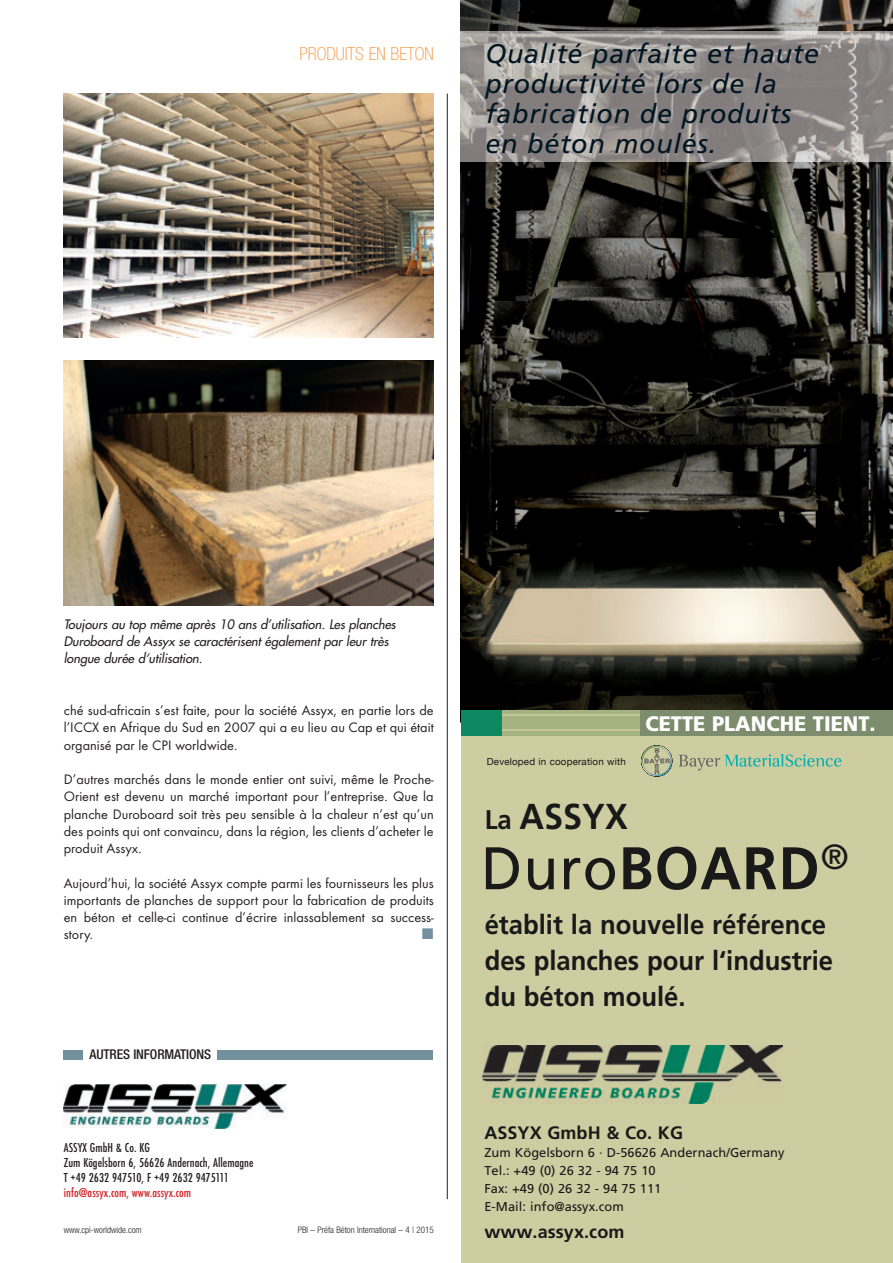
<style>
.page{position:relative;width:893px;height:1263px;background:#fff}
.page>*{position:absolute;margin:0;border:0;box-sizing:border-box;transform-origin:0 0}
.t1{font:700 60px "Frutiger";letter-spacing:.02em;color:#191919;scale:.95 1}
.t2{font:700 36px "Frutiger";color:#191919;scale:.95 1}
.t3{font:italic 27px/30px "Frutiger";letter-spacing:.025em;color:#011622}
.t4{font:700 27px/36px "Frutiger";color:#191919;scale:.95 1}
.t5{font:900 21px "Frutiger";color:#fff;scale:.95 1}
.t6{font:700 18px "Frutiger";letter-spacing:.005em;color:#191919}
.t7{font:100 condensed 18px "Helvetica Neue";color:#f69238}
.t8{font:14.25px/17.2px "Futura T";color:#231f20;text-align:justify}
.t9{font:14.25px "European Pi Three";color:#73909f}
.t10{font:500 condensed 13.5px/15px "Futura T";letter-spacing:.005em;color:#231f20}
.t11{font:500 condensed 13.5px "Futura T";letter-spacing:.005em;color:#d1232a}
.t12{font:500 condensed 13.5px "Helvetica Neue";letter-spacing:-.01em;color:#231f20}
.t13{font:12.9px/18px "Frutiger";letter-spacing:.005em;color:#191919}
.t14{font:italic 12.75px/17.2px "Futura";color:#231f20}
.t15{font:9.75px "Helvetica Neue";letter-spacing:.02em;color:#191919}
.t16{font:300 condensed 9px "Helvetica Neue";color:#231f20}
.s1{font-size:27px}
.s2{font-weight:400}
</style>
<div class="page">
<div style="left:461px;top:730px;width:432px;height:533px;background:#cecca1"></div>
<img style="left:461px;top:0;width:432px;height:710px">
<svg style="left:641px;top:745px;width:31px;height:32px"></svg>
<svg style="left:679px;top:754px;width:162px;height:16px"></svg>
<img style="left:483px;top:1045px;width:299px;height:58px">
<div style="left:501px;top:710px;width:140px;height:25px;background:#a5b281"></div>
<hr style="left:501px;top:714px;width:139px;height:2px;background:#cecca1">
<hr style="left:501px;top:729px;width:139px;height:2px;background:#cecca1">
<div style="left:461px;top:710px;width:41px;height:25px;background:#0e8860"></div>
<div style="left:640px;top:710px;width:253px;height:25px;background:#7c8c6d"></div>
<img style="left:461px;top:31px;width:432px;height:130px">
<img style="left:63px;top:1085px;width:224px;height:44px">
<div style="left:64px;top:1049px;width:19px;height:10px;background:#73909f"></div>
<div style="left:218px;top:1049px;width:215px;height:10px;background:#73909f"></div>
<hr style="left:447px;top:94px;width:1px;height:1105px;background:#231f20">
<img style="left:64px;top:94px;width:370px;height:243px">
<img style="left:64px;top:360px;width:370px;height:245px">
<p class="t7" style="left:299px;top:47px;width:136px">PRODUITS EN BETON</p>
<h3 class="t3" style="left:485px;top:41px;width:335px">Qualité parfaite et haute productivité lors de la fabrication de produits en béton moulés.</h3>
<p class="t14" style="left:64px;top:616px;width:336px">Toujours au top même après 10 ans d’utilisation. Les planches<br>Duroboard de Assyx se caractérisent également par leur très longue durée d‘utilisation.</p>
<p class="t8" style="left:64px;top:703px;width:371px">ché sud-africain s’est faite, pour la société Assyx, en partie lors de l’ICCX en Afrique du Sud en 2007 qui a eu lieu au Cap et qui était organisé par le CPI worldwide.</p>
<p class="t8" style="left:64px;top:772px;width:371px">D’autres marchés dans le monde entier ont suivi, même le Proche-Orient est devenu un marché important pour l’entreprise. Que la planche Duroboard soit très peu sensible à la chaleur n’est qu’un des points qui ont convaincu, dans la région, les clients d’acheter le produit Assyx.</p>
<p class="t8" style="left:64px;top:875px;width:371px">Aujourd’hui, la société Assyx compte parmi les fournisseurs les plus importants de planches de support pour la fabrication de produits en béton et celle-ci continue d’écrire inlassablement sa success&shy;story.</p>
<p class="t9" style="left:422px;top:926px;width:13px">-</p>
<p class="t12" style="left:90px;top:1050px;width:123px">AUTRES INFORMATIONS</p>
<p class="t10" style="left:64px;top:1140px;width:191px">ASSYX GmbH &amp; Co. KG<br>Zum Kögelsborn 6, 56626 Andernach, Allemagne<br>T +49 2632 947510, F +49 2632 9475111</p>
<p class="t11" style="left:64px;top:1187px;width:129px">info@assyx.com, www.assyx.com</p>
<p class="t16" style="left:64px;top:1226px;width:79px">www.cpi-worldwide.com</p>
<p class="t16" style="left:298px;top:1226px;width:138px">PBI – Préfa Béton International – 4 | 2015</p>
<h3 class="t5" style="left:645px;top:715px;width:244px">CETTE PLANCHE TIENT.</h3>
<p class="t15" style="left:487px;top:756px;width:140px">Developed in cooperation with</p>
<h2 class="t2" style="left:485px;top:802px;width:152px"><span class="s1">La</span> ASSYX</h2>
<h1 class="t1" style="left:481px;top:844px;width:388px"><span class="s2">Duro</span>BOARD<sup>®</sup></h1>
<h3 class="t4" style="left:485px;top:909px;width:368px">établit la nouvelle référence des planches pour l‘industrie du béton moulé.</h3>
<p class="t6" style="left:484px;top:1125px;width:200px">ASSYX GmbH &amp; Co. KG</p>
<p class="t13" style="left:484px;top:1144px;width:302px">Zum Kögelsborn 6 · D-56626 Andernach/Germany<br>Tel.: +49 (0) 26 32 - 94 75 10<br>Fax: +49 (0) 26 32 - 94 75 111<br>E-Mail: info@assyx.com</p>
<p class="t6" style="left:484px;top:1224px;width:142px">www.assyx.com</p>
</div>
